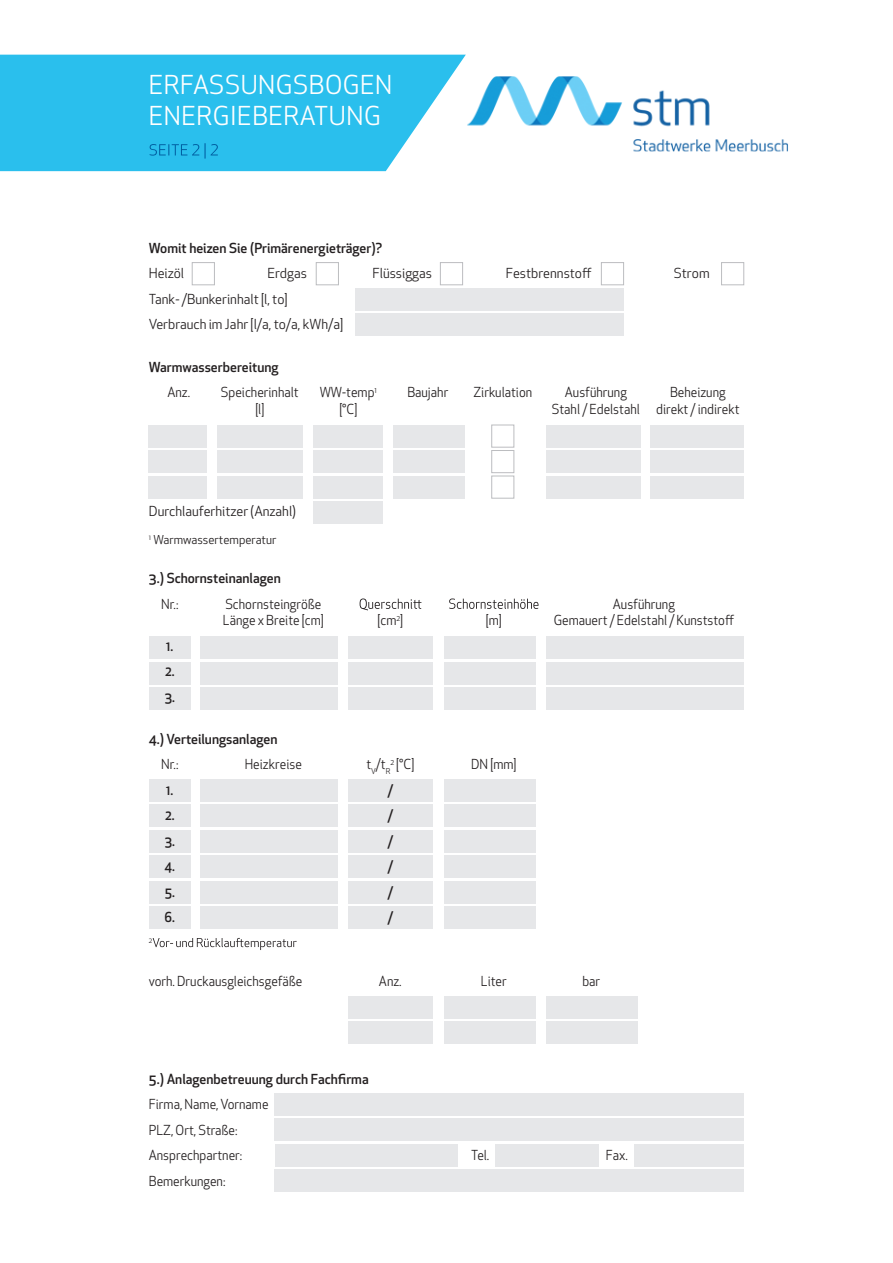
<style>
.page{position:relative;width:893px;height:1263px;background:#fff}
.page>*{position:absolute;margin:0;border:0;box-sizing:border-box;transform-origin:0 0}
.t1{font:25.5px/31.5px "Apex New";letter-spacing:.02em;color:#fff}
.t2{font:13.5px/25.5px "Apex New";color:#231f20;scale:.95 1}
.t3{font:500 13.5px "Apex New";color:#231f20}
.t4{font:13.5px/25.5px "Apex New";color:#231f20}
.t5{font:500 13.5px/25.5px "Apex New";color:#231f20;text-align:justify;scale:.95 1}
.t6{font:12px "Apex New";color:#231f20}
.t7{font:7.05px "Apex New";color:#231f20}
</style>
<div class="page">
<div style="left:275px;top:1093px;width:469px;height:22px;background:#e6e7e9"></div>
<div style="left:275px;top:1119px;width:469px;height:22px;background:#e6e7e9"></div>
<div style="left:275px;top:1144px;width:183px;height:22px;background:#e6e7e9"></div>
<div style="left:495px;top:1144px;width:104px;height:22px;background:#e6e7e9"></div>
<div style="left:634px;top:1144px;width:110px;height:22px;background:#e6e7e9"></div>
<div style="left:275px;top:1170px;width:469px;height:22px;background:#e6e7e9"></div>
<div style="left:192px;top:262px;width:23px;height:23px;border:1px solid #bcbdc0"></div>
<div style="left:316px;top:262px;width:23px;height:23px;border:1px solid #bcbdc0"></div>
<div style="left:440px;top:262px;width:23px;height:23px;border:1px solid #bcbdc0"></div>
<div style="left:601px;top:262px;width:23px;height:23px;border:1px solid #bcbdc0"></div>
<div style="left:721px;top:262px;width:23px;height:23px;border:1px solid #bcbdc0"></div>
<div style="left:149px;top:425px;width:58px;height:22px;background:#e6e7e9"></div>
<div style="left:149px;top:637px;width:41px;height:22px;background:#e6e7e9"></div>
<div style="left:149px;top:779px;width:41px;height:22px;background:#e6e7e9"></div>
<div style="left:217px;top:425px;width:86px;height:22px;background:#e6e7e9"></div>
<div style="left:200px;top:637px;width:138px;height:22px;background:#e6e7e9"></div>
<div style="left:200px;top:779px;width:138px;height:22px;background:#e6e7e9"></div>
<div style="left:348px;top:637px;width:84px;height:22px;background:#e6e7e9"></div>
<div style="left:348px;top:779px;width:84px;height:22px;background:#e6e7e9"></div>
<div style="left:444px;top:637px;width:92px;height:22px;background:#e6e7e9"></div>
<div style="left:444px;top:779px;width:92px;height:22px;background:#e6e7e9"></div>
<div style="left:546px;top:637px;width:198px;height:22px;background:#e6e7e9"></div>
<div style="left:313px;top:425px;width:70px;height:22px;background:#e6e7e9"></div>
<div style="left:393px;top:425px;width:72px;height:22px;background:#e6e7e9"></div>
<div style="left:491px;top:425px;width:23px;height:22px;border:1px solid #bcbdc0"></div>
<div style="left:546px;top:425px;width:94px;height:22px;background:#e6e7e9"></div>
<div style="left:651px;top:425px;width:93px;height:22px;background:#e6e7e9"></div>
<div style="left:149px;top:450px;width:58px;height:23px;background:#e6e7e9"></div>
<div style="left:149px;top:662px;width:41px;height:22px;background:#e6e7e9"></div>
<div style="left:149px;top:805px;width:41px;height:22px;background:#e6e7e9"></div>
<div style="left:217px;top:450px;width:86px;height:23px;background:#e6e7e9"></div>
<div style="left:200px;top:662px;width:138px;height:22px;background:#e6e7e9"></div>
<div style="left:200px;top:805px;width:138px;height:22px;background:#e6e7e9"></div>
<div style="left:348px;top:662px;width:84px;height:22px;background:#e6e7e9"></div>
<div style="left:348px;top:805px;width:84px;height:22px;background:#e6e7e9"></div>
<div style="left:444px;top:662px;width:92px;height:22px;background:#e6e7e9"></div>
<div style="left:444px;top:805px;width:92px;height:22px;background:#e6e7e9"></div>
<div style="left:546px;top:662px;width:198px;height:22px;background:#e6e7e9"></div>
<div style="left:313px;top:450px;width:70px;height:23px;background:#e6e7e9"></div>
<div style="left:393px;top:450px;width:72px;height:23px;background:#e6e7e9"></div>
<div style="left:491px;top:450px;width:23px;height:23px;border:1px solid #bcbdc0"></div>
<div style="left:546px;top:450px;width:94px;height:23px;background:#e6e7e9"></div>
<div style="left:651px;top:450px;width:93px;height:23px;background:#e6e7e9"></div>
<div style="left:149px;top:476px;width:58px;height:22px;background:#e6e7e9"></div>
<div style="left:149px;top:688px;width:41px;height:22px;background:#e6e7e9"></div>
<div style="left:149px;top:830px;width:41px;height:22px;background:#e6e7e9"></div>
<div style="left:149px;top:856px;width:41px;height:22px;background:#e6e7e9"></div>
<div style="left:149px;top:881px;width:41px;height:22px;background:#e6e7e9"></div>
<div style="left:149px;top:907px;width:41px;height:22px;background:#e6e7e9"></div>
<div style="left:217px;top:476px;width:86px;height:22px;background:#e6e7e9"></div>
<div style="left:200px;top:688px;width:138px;height:22px;background:#e6e7e9"></div>
<div style="left:200px;top:830px;width:138px;height:22px;background:#e6e7e9"></div>
<div style="left:200px;top:856px;width:138px;height:22px;background:#e6e7e9"></div>
<div style="left:200px;top:881px;width:138px;height:22px;background:#e6e7e9"></div>
<div style="left:200px;top:907px;width:138px;height:22px;background:#e6e7e9"></div>
<div style="left:348px;top:688px;width:84px;height:22px;background:#e6e7e9"></div>
<div style="left:348px;top:830px;width:84px;height:22px;background:#e6e7e9"></div>
<div style="left:348px;top:856px;width:84px;height:22px;background:#e6e7e9"></div>
<div style="left:348px;top:881px;width:84px;height:22px;background:#e6e7e9"></div>
<div style="left:348px;top:907px;width:84px;height:22px;background:#e6e7e9"></div>
<div style="left:348px;top:996px;width:84px;height:22px;background:#e6e7e9"></div>
<div style="left:348px;top:1021px;width:84px;height:22px;background:#e6e7e9"></div>
<div style="left:444px;top:688px;width:92px;height:22px;background:#e6e7e9"></div>
<div style="left:444px;top:830px;width:92px;height:22px;background:#e6e7e9"></div>
<div style="left:444px;top:856px;width:92px;height:22px;background:#e6e7e9"></div>
<div style="left:444px;top:881px;width:92px;height:22px;background:#e6e7e9"></div>
<div style="left:444px;top:907px;width:92px;height:22px;background:#e6e7e9"></div>
<div style="left:444px;top:996px;width:92px;height:22px;background:#e6e7e9"></div>
<div style="left:546px;top:996px;width:92px;height:22px;background:#e6e7e9"></div>
<div style="left:444px;top:1021px;width:92px;height:22px;background:#e6e7e9"></div>
<div style="left:546px;top:1021px;width:92px;height:22px;background:#e6e7e9"></div>
<div style="left:546px;top:688px;width:198px;height:22px;background:#e6e7e9"></div>
<div style="left:313px;top:476px;width:70px;height:22px;background:#e6e7e9"></div>
<div style="left:313px;top:501px;width:70px;height:23px;background:#e6e7e9"></div>
<div style="left:393px;top:476px;width:72px;height:22px;background:#e6e7e9"></div>
<div style="left:491px;top:476px;width:23px;height:22px;border:1px solid #bcbdc0"></div>
<div style="left:546px;top:476px;width:94px;height:22px;background:#e6e7e9"></div>
<div style="left:651px;top:476px;width:93px;height:22px;background:#e6e7e9"></div>
<div style="left:356px;top:288px;width:268px;height:22px;background:#e6e7e9"></div>
<div style="left:356px;top:314px;width:268px;height:22px;background:#e6e7e9"></div>
<svg style="left:153px;top:938px;width:144px;height:12px"></svg>
<svg style="left:360px;top:598px;width:178px;height:12px"></svg>
<svg style="left:0;top:55px;width:465px;height:116px;background:#3cc4ee"></svg>
<svg style="left:150px;top:143px;width:68px;height:16px"></svg>
<img style="left:465px;top:54px;width:323px;height:98px">
<h1 class="t1" style="left:149px;top:69px;width:245px">ERFASSUNGSBOGEN<br>ENERGIEBERATUNG</h1>
<p class="t3" style="left:149px;top:239px;width:235px">Womit heizen Sie (Primärenergieträger)?</p>
<p class="t4" style="left:149px;top:260px;width:37px">Heizöl</p>
<p class="t4" style="left:267px;top:260px;width:41px">Erdgas</p>
<p class="t4" style="left:372px;top:260px;width:61px">Flüssiggas</p>
<p class="t4" style="left:506px;top:260px;width:87px">Festbrennstoff</p>
<p class="t4" style="left:674px;top:260px;width:37px">Strom</p>
<p class="t4" style="left:149px;top:286px;width:196px">Tank- /Bunkerinhalt [l, to]<br>Verbrauch im Jahr [l/a, to/a, kWh/a]</p>
<p class="t3" style="left:149px;top:358px;width:131px">Warmwasserbereitung</p>
<p class="t2" style="left:167px;top:379px;width:25px">Anz.</p>
<p class="t2" style="left:221px;top:379px;width:83px">Speicherinhalt</p>
<p class="t2" style="left:320px;top:379px;width:62px">WW-temp<sup>1</sup></p>
<p class="t2" style="left:407px;top:379px;width:45px">Baujahr</p>
<p class="t2" style="left:473px;top:379px;width:63px">Zirkulation</p>
<p class="t2" style="left:565px;top:379px;width:67px">Ausführung</p>
<p class="t2" style="left:670px;top:379px;width:60px">Beheizung</p>
<p class="t2" style="left:255px;top:396px;width:11px">[l]</p>
<p class="t2" style="left:339px;top:396px;width:20px">[°C]</p>
<p class="t2" style="left:552px;top:396px;width:199px">Stahl / Edelstahl direkt / indirekt</p>
<p class="t4" style="left:149px;top:498px;width:149px">Durchlauferhitzer (Anzahl)</p>
<p class="t6" style="left:149px;top:532px;width:129px"><sup>1</sup> Warmwassertemperatur</p>
<p class="t3" style="left:149px;top:569px;width:133px">3.) Schornsteinanlagen</p>
<p class="t2" style="left:161px;top:591px;width:20px">Nr.:</p>
<p class="t2" style="left:225px;top:591px;width:103px">Schornsteingröße</p>
<p class="t2" style="left:613px;top:591px;width:67px">Ausführung</p>
<p class="t2" style="left:223px;top:608px;width:108px">Länge x Breite [cm]</p>
<p class="t2" style="left:378px;top:608px;width:28px">[cm<sup>2</sup>]</p>
<p class="t2" style="left:486px;top:608px;width:18px">[m]</p>
<p class="t2" style="left:554px;top:608px;width:191px">Gemauert / Edelstahl / Kunststoff</p>
<p class="t5" style="left:165px;top:633px;width:12px">1.<br>2.<br>3.</p>
<p class="t3" style="left:149px;top:730px;width:130px">4.) Verteilungsanlagen</p>
<p class="t2" style="left:161px;top:752px;width:20px">Nr.:</p>
<p class="t2" style="left:245px;top:752px;width:62px">Heizkreise</p>
<p class="t2" style="left:366px;top:752px;width:52px">t<sub>V</sub>/t<sub>R</sub><sup>2</sup> [°C]</p>
<p class="t2" style="left:471px;top:752px;width:49px">DN [mm]</p>
<p class="t5" style="left:166px;top:777px;width:9px">1.</p>
<p class="t5" style="left:387px;top:777px;width:8px">/</p>
<p class="t5" style="left:165px;top:802px;width:11px">2.</p>
<p class="t5" style="left:387px;top:802px;width:8px">/</p>
<p class="t5" style="left:165px;top:828px;width:12px">3.</p>
<p class="t5" style="left:387px;top:828px;width:8px">/</p>
<p class="t5" style="left:165px;top:853px;width:13px">4.</p>
<p class="t5" style="left:387px;top:853px;width:8px">/</p>
<p class="t5" style="left:165px;top:879px;width:12px">5.</p>
<p class="t5" style="left:387px;top:879px;width:8px">/</p>
<p class="t5" style="left:165px;top:904px;width:12px">6.</p>
<p class="t5" style="left:387px;top:904px;width:8px">/</p>
<p class="t7" style="left:149px;top:936px;width:5px">2</p>
<p class="t2" style="left:149px;top:968px;width:163px">vorh. Druckausgleichsgefäße</p>
<p class="t2" style="left:379px;top:968px;width:25px">Anz.</p>
<p class="t2" style="left:481px;top:968px;width:29px">Liter</p>
<p class="t2" style="left:582px;top:968px;width:20px">bar</p>
<p class="t3" style="left:149px;top:1070px;width:221px">5.) Anlagenbetreuung durch Fachfirma</p>
<p class="t2" style="left:149px;top:1091px;width:128px">Firma, Name,Vorname<br>PLZ, Ort, Straße:<br>Ansprechpartner:</p>
<p class="t2" style="left:149px;top:1168px;width:82px">Bemerkungen:</p>
<p class="t2" style="left:471px;top:1142px;width:21px">Tel.</p>
<p class="t2" style="left:606px;top:1142px;width:25px">Fax.</p>
</div>
